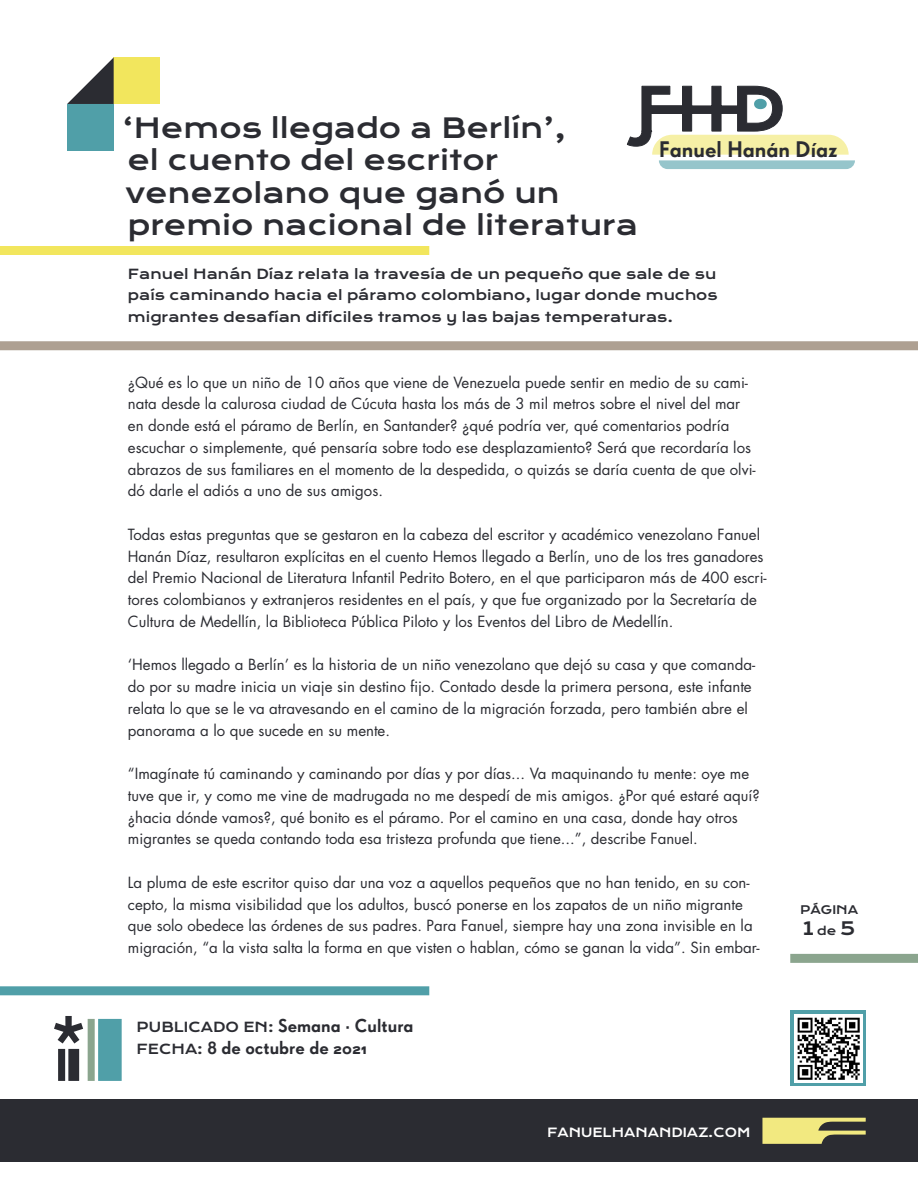
<style>
.page{position:relative;width:918px;height:1188px;background:#fff}
.page>*{position:absolute;margin:0;border:0;box-sizing:border-box;transform-origin:0 0}
.t1{font:27px/32.4px "Krona One";color:#2b2c32}
.t2{font:500 21.9px "Super Grotesk A";color:#2b2c32}
.t3{font:500 18px/21.6px "Super Grotesk A";color:#2b2c32}
.t4{font:18px "Krona One";color:#2b2c32}
.t5{font:15px/21.8px "Futura Std";color:#2b2c32}
.t6{font:13.5px/21.8px "Krona One";color:#2b2c32;text-align:justify}
.t7{font:12.3px "Krona One";color:#fff}
.t8{font:11.55px "Krona One";color:#2b2c32}
.s1{font-family:"Krona One";font-weight:400;font-size:13.5px}
.s2{font-size:11.55px}
</style>
<div class="page">
<div style="left:790px;top:1010px;width:76px;height:76px;background:#509fa8"></div>
<div style="left:0;top:1100px;width:918px;height:62px;background:#2b2c32"></div>
<svg style="left:626px;top:85px;width:229px;height:84px"></svg>
<div style="left:67px;top:104px;width:47px;height:47px;background:#509fa8"></div>
<div style="left:114px;top:57px;width:46px;height:47px;background:#f2e65d"></div>
<svg style="left:67px;top:57px;width:47px;height:47px"></svg>
<svg style="left:762px;top:1118px;width:104px;height:26px"></svg>
<div style="left:58px;top:1049px;width:7px;height:32px;background:#2b2c32"></div>
<div style="left:68px;top:1049px;width:11px;height:32px;background:#2b2c32"></div>
<div style="left:88px;top:1019px;width:7px;height:62px;background:#8ba58e"></div>
<div style="left:98px;top:1019px;width:24px;height:62px;background:#509fa8"></div>
<svg style="left:54px;top:1016px;width:29px;height:28px"></svg>
<img style="left:794px;top:1014px;width:69px;height:69px">
<div style="left:0;top:246px;width:429px;height:9px;background:#f2e65d"></div>
<div style="left:0;top:986px;width:429px;height:9px;background:#509fa8"></div>
<div style="left:0;top:341px;width:918px;height:9px;background:#aea092"></div>
<div style="left:790px;top:954px;width:128px;height:9px;background:#8ba58e"></div>
<p class="t1" style="left:123px;top:112px;width:517px">‘Hemos llegado a Berlín’,<br>el cuento del escritor venezolano que ganó un premio nacional de literatura</p>
<p class="t2" style="left:659px;top:136px;width:180px">Fanuel Hanán Díaz</p>
<p class="t6" style="left:128px;top:263px;width:591px">Fanuel Hanán Díaz relata la travesía de un pequeño que sale de su país caminando hacia el páramo colombiano, lugar donde muchos migrantes desafían difíciles tramos y las bajas temperaturas.</p>
<p class="t5" style="left:128px;top:371px;width:629px">¿Qué es lo que un niño de 10 años que viene de Venezuela puede sentir en medio de su cami&shy;nata desde la calurosa ciudad de Cúcuta hasta los más de 3 mil metros sobre el nivel del mar en donde está el páramo de Berlín, en Santander? ¿qué podría ver, qué comentarios podría escuchar o simplemente, qué pensaría sobre todo ese desplazamiento? Será que recordaría los abrazos de sus familiares en el momento de la despedida, o quizás se daría cuenta de que olvi&shy;dó darle el adiós a uno de sus amigos.</p>
<p class="t5" style="left:128px;top:524px;width:640px">Todas estas preguntas que se gestaron en la cabeza del escritor y académico venezolano Fanuel Hanán Díaz, resultaron explícitas en el cuento Hemos llegado a Berlín, uno de los tres ganadores del Premio Nacional de Literatura Infantil Pedrito Botero, en el que participaron más de 400 escri&shy;tores colombianos y extranjeros residentes en el país, y que fue organizado por la Secretaría de Cultura de Medellín, la Biblioteca Pública Piloto y los Eventos del Libro de Medellín.</p>
<p class="t5" style="left:128px;top:654px;width:629px">‘Hemos llegado a Berlín’ es la historia de un niño venezolano que dejó su casa y que comanda&shy;do por su madre inicia un viaje sin destino fijo. Contado desde la primera persona, este infante relata lo que se le va atravesando en el camino de la migración forzada, pero también abre el panorama a lo que sucede en su mente.</p>
<p class="t5" style="left:128px;top:763px;width:633px">“Imagínate tú caminando y caminando por días y por días... Va maquinando tu mente: oye me tuve que ir, y como me vine de madrugada no me despedí de mis amigos. ¿Por qué estaré aquí? ¿hacia dónde vamos?, qué bonito es el páramo. Por el camino en una casa, donde hay otros migrantes se queda contando toda esa tristeza profunda que tiene...”, describe Fanuel.</p>
<p class="t5" style="left:128px;top:872px;width:633px">La pluma de este escritor quiso dar una voz a aquellos pequeños que no han tenido, en su con&shy;cepto, la misma visibilidad que los adultos, buscó ponerse en los zapatos de un niño migrante que solo obedece las órdenes de sus padres. Para Fanuel, siempre hay una zona invisible en la migración, “a la vista salta la forma en que visten o hablan, cómo se ganan la vida”. Sin embar-</p>
<p class="t3" style="left:137px;top:1015px;width:278px"><span class="s1">PUBLICADO EN:</span> Semana · Cultura<br><span class="s1">FECHA:</span> 8 de octubre de 2021</p>
<p class="t7" style="left:547px;top:1125px;width:205px">FANUELHANANDIAZ.COM</p>
<p class="t8" style="left:800px;top:902px;width:60px">PÁGINA</p>
<p class="t4" style="left:803px;top:917px;width:54px">1<span class="s2">de</span>5</p>
</div>
